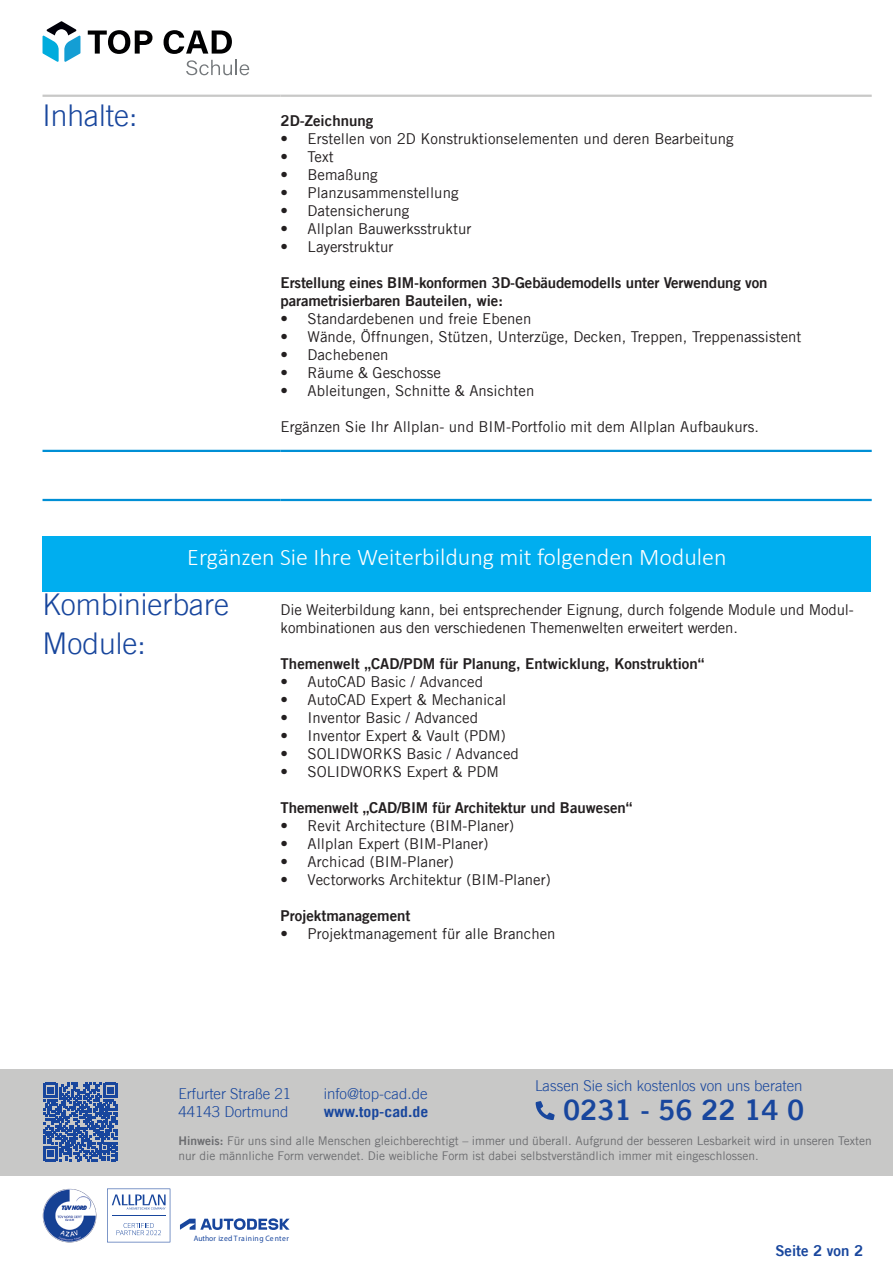
<style>
.page{position:relative;width:893px;height:1263px;background:#fff}
.page>*{position:absolute;margin:0;border:0;box-sizing:border-box;transform-origin:0 0}
.t1{font:300 30px/39px "Trade Gothic LT";color:#18469d}
.t2{font:28.05px "Trade Gothic LT Bold Two";color:#18469d}
.t3{font:300 24px "Calibri";color:#fff}
.t4{font:15px/18px "Trade Gothic LT";color:#231f20}
.t5{font:15px/18px "Trade Gothic LT Bold Two";letter-spacing:-.01em;color:#231f20}
.t6{font:300 15px/18px "Trade Gothic LT";color:#18469d}
.t7{font:700 15px "Trade Gothic LT";color:#18469d;scale:1.05 1}
.t8{font:15px "Trade Gothic LT Bold Two";color:#18469d}
.t9{font:12px/15px "Trade Gothic LT";color:#6c6d70}
.t10{font:7.8px "Myriad Pro";color:#18469d}
.s1{font-family:"Trade Gothic LT Bold Two"}
</style>
<div class="page">
<hr style="left:43px;top:95px;width:238px;height:2px;background:#c8c8c7">
<hr style="left:281px;top:95px;width:591px;height:2px;background:#c8c8c7">
<hr style="left:43px;top:450px;width:238px;height:2px;background:#008fd5">
<hr style="left:281px;top:450px;width:591px;height:2px;background:#008fd5">
<hr style="left:43px;top:499px;width:238px;height:2px;background:#008fd5">
<hr style="left:281px;top:499px;width:591px;height:2px;background:#008fd5">
<div style="left:0;top:1069px;width:893px;height:107px;background:#c8c8c7"></div>
<svg style="left:536px;top:1101px;width:19px;height:19px"></svg>
<div style="left:43px;top:536px;width:828px;height:49px;background:#00aeef"></div>
<div style="left:43px;top:547px;width:828px;height:44px;background:#00aeef"></div>
<img style="left:43px;top:1188px;width:53px;height:54px">
<svg style="left:107px;top:1188px;width:63px;height:54px"></svg>
<hr style="left:112px;top:1215px;width:54px;height:1px;background:#18469d">
<svg style="left:180px;top:1218px;width:110px;height:12px"></svg>
<svg style="left:43px;top:1083px;width:74px;height:78px"></svg>
<svg style="left:88px;top:30px;width:64px;height:24px"></svg>
<svg style="left:164px;top:30px;width:68px;height:24px"></svg>
<svg style="left:186px;top:60px;width:63px;height:15px"></svg>
<svg style="left:43px;top:21px;width:37px;height:41px"></svg>
<h1 class="t1" style="left:43px;top:95px;width:97px">Inhalte:</h1>
<p class="t5" style="left:281px;top:111px;width:94px">2D-Zeichnung</p>
<p class="t4" style="left:281px;top:129px;width:454px">• Erstellen von 2D Konstruktionselementen und deren Bearbeitung</p>
<p class="t4" style="left:281px;top:147px;width:55px">• Text</p>
<p class="t4" style="left:281px;top:165px;width:99px">• Bemaßung</p>
<p class="t4" style="left:281px;top:183px;width:179px">• Planzusammenstellung</p>
<p class="t4" style="left:281px;top:201px;width:130px">• Datensicherung</p>
<p class="t4" style="left:281px;top:219px;width:192px">• Allplan Bauwerksstruktur</p>
<p class="t4" style="left:281px;top:237px;width:114px">• Layerstruktur</p>
<p class="t5" style="left:281px;top:273px;width:488px">Erstellung eines BIM-konformen 3D-Gebäudemodells unter Verwendung von parametrisierbaren Bauteilen, wie:</p>
<p class="t4" style="left:281px;top:309px;width:252px">• Standardebenen und freie Ebenen</p>
<p class="t4" style="left:281px;top:327px;width:522px">• Wände, Öffnungen, Stützen, Unterzüge, Decken, Treppen, Treppenassistent</p>
<p class="t4" style="left:281px;top:345px;width:109px">• Dachebenen</p>
<p class="t4" style="left:281px;top:363px;width:162px">• Räume &amp; Geschosse</p>
<p class="t4" style="left:281px;top:381px;width:255px">• Ableitungen, Schnitte &amp; Ansichten</p>
<p class="t4" style="left:281px;top:417px;width:480px">Ergänzen Sie Ihr Allplan- und BIM-Portfolio mit dem Allplan Aufbaukurs.</p>
<h3 class="t3" style="left:187px;top:542px;width:541px">Ergänzen Sie Ihre Weiterbildung mit folgenden Modulen</h3>
<h1 class="t1" style="left:43px;top:585px;width:188px">Kombinierbare<br>Module:</h1>
<p class="t4" style="left:281px;top:600px;width:575px">Die Weiterbildung kann, bei entsprechender Eignung, durch folgende Module und Modul&shy;kombinationen aus den verschiedenen Themenwelten erweitert werden.</p>
<p class="t5" style="left:281px;top:654px;width:425px">Themenwelt „CAD/PDM für Planung, Entwicklung, Konstruktion“</p>
<p class="t4" style="left:281px;top:672px;width:204px">• AutoCAD Basic / Advanced</p>
<p class="t4" style="left:281px;top:690px;width:227px">• AutoCAD Expert &amp; Mechanical</p>
<p class="t4" style="left:281px;top:708px;width:199px">• Inventor Basic / Advanced</p>
<p class="t4" style="left:281px;top:726px;width:227px">• Inventor Expert &amp; Vault (PDM)</p>
<p class="t4" style="left:281px;top:744px;width:240px">• SOLIDWORKS Basic / Advanced</p>
<p class="t4" style="left:281px;top:762px;width:220px">• SOLIDWORKS Expert &amp; PDM</p>
<p class="t5" style="left:281px;top:798px;width:353px">Themenwelt „CAD/BIM für Architektur und Bauwesen“</p>
<p class="t4" style="left:281px;top:816px;width:235px">• Revit Architecture (BIM-Planer)</p>
<p class="t4" style="left:281px;top:834px;width:209px">• Allplan Expert (BIM-Planer)</p>
<p class="t4" style="left:281px;top:852px;width:175px">• Archicad (BIM-Planer)</p>
<p class="t4" style="left:281px;top:870px;width:272px">• Vectorworks Architektur (BIM-Planer)</p>
<p class="t5" style="left:281px;top:906px;width:131px">Projektmanagement</p>
<p class="t4" style="left:281px;top:924px;width:276px">• Projektmanagement für alle Branchen</p>
<p class="t6" style="left:535px;top:1076px;width:269px">Lassen Sie sich kostenlos von uns beraten</p>
<p class="t6" style="left:179px;top:1084px;width:114px">Erfurter Straße 21<br>44143 Dortmund</p>
<p class="t6" style="left:324px;top:1084px;width:105px">info@top-cad.de</p>
<p class="t7" style="left:324px;top:1102px;width:101px">www.top-cad.de</p>
<h2 class="t2" style="left:563px;top:1092px;width:243px">0231 - 56 22 14 0</h2>
<p class="t9" style="left:179px;top:1133px;width:695px"><span class="s1">Hinweis:</span> Für uns sind alle Menschen gleichberechtigt – immer und überall. Aufgrund der besseren Lesbarkeit wird in unseren Texten nur die männliche Form verwendet. Die weibliche Form ist dabei selbstverständlich immer mit eingeschlossen.</p>
<p class="t10" style="left:194px;top:1233px;width:97px">Author ized Tra ining Center</p>
<p class="t8" style="left:775px;top:1241px;width:89px">Seite 2 von 2</p>
</div>
